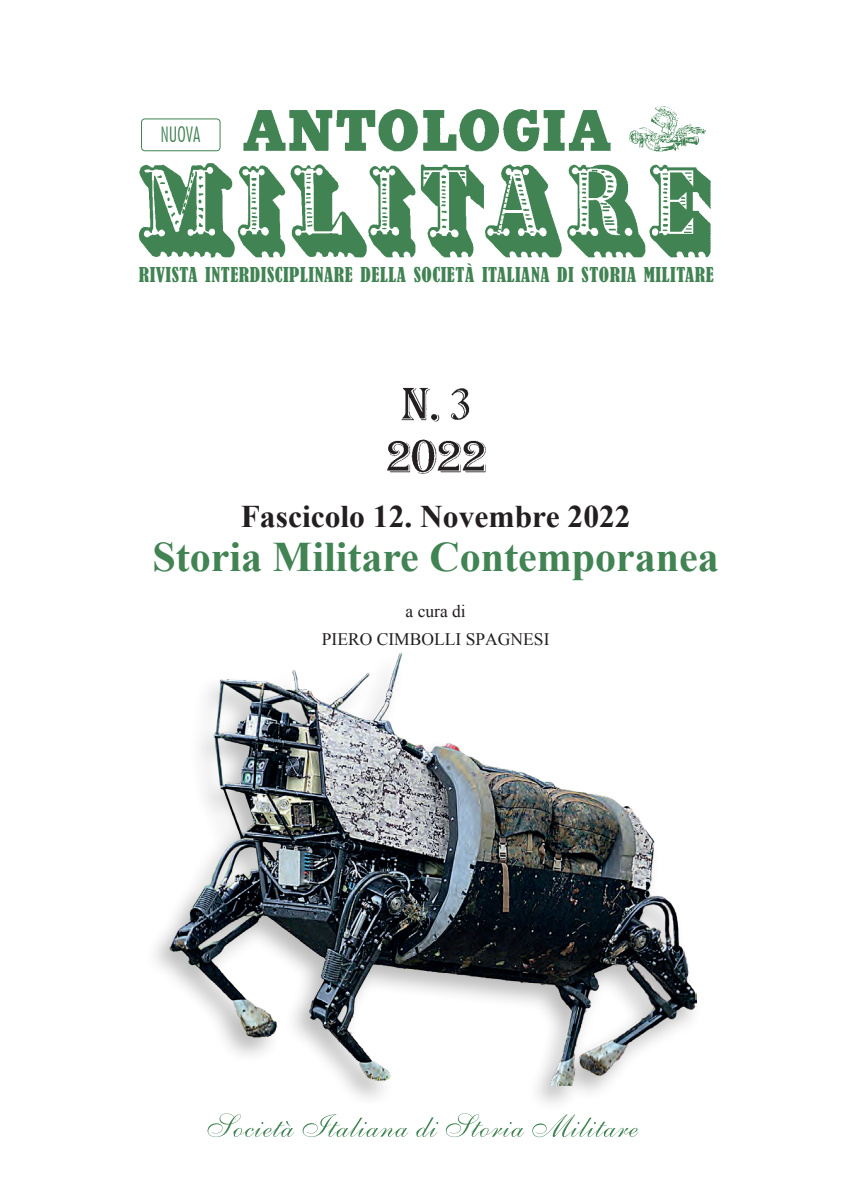
<style>
.page{position:relative;width:844px;height:1191px;background:#fff}
.page>*{position:absolute;margin:0;border:0;box-sizing:border-box;transform-origin:0 0}
.t1{font:700 42px "Times New Roman";color:#418353}
.t2{font:700 31.5px "Times New Roman";color:#231f20}
.t3{font:300 condensed 21.53px "Futura BT";color:#418353;scale:.9 1}
.t4{font:condensed 19.25px "Bernard";letter-spacing:.03em;color:#418353}
.t5{font:17.5px/28px "Times New Roman";color:#231f20;text-align:center}
</style>
<div class="page">
<img style="left:138px;top:163px;width:573px;height:95px">
<img style="left:243px;top:109px;width:368px;height:43px">
<div style="left:141px;top:118px;width:79px;height:33px;border:1px solid #418353;border-radius:3px"></div>
<img style="left:629px;top:106px;width:78px;height:46px">
<svg style="left:207px;top:1113px;width:431px;height:24px"></svg>
<img style="left:387px;top:387px;width:99px;height:87px">
<img style="left:169px;top:652px;width:527px;height:433px">
<p class="t3" style="left:160px;top:122px;width:46px">NUOVA</p>
<p class="t4" style="left:139px;top:264px;width:576px">RIVISTA INTERDISCIPLINARE DELLA SOCIETÀ ITALIANA DI STORIA MILITARE</p>
<h2 class="t2" style="left:241px;top:494px;width:391px">Fascicolo 12. Novembre 2022</h2>
<h1 class="t1" style="left:152px;top:528px;width:568px">Storia Militare Contemporanea</h1>
<p class="t5" style="left:322px;top:596px;width:229px">a cura di<br>PIERO CIMBOLLI SPAGNESI</p>
</div>
